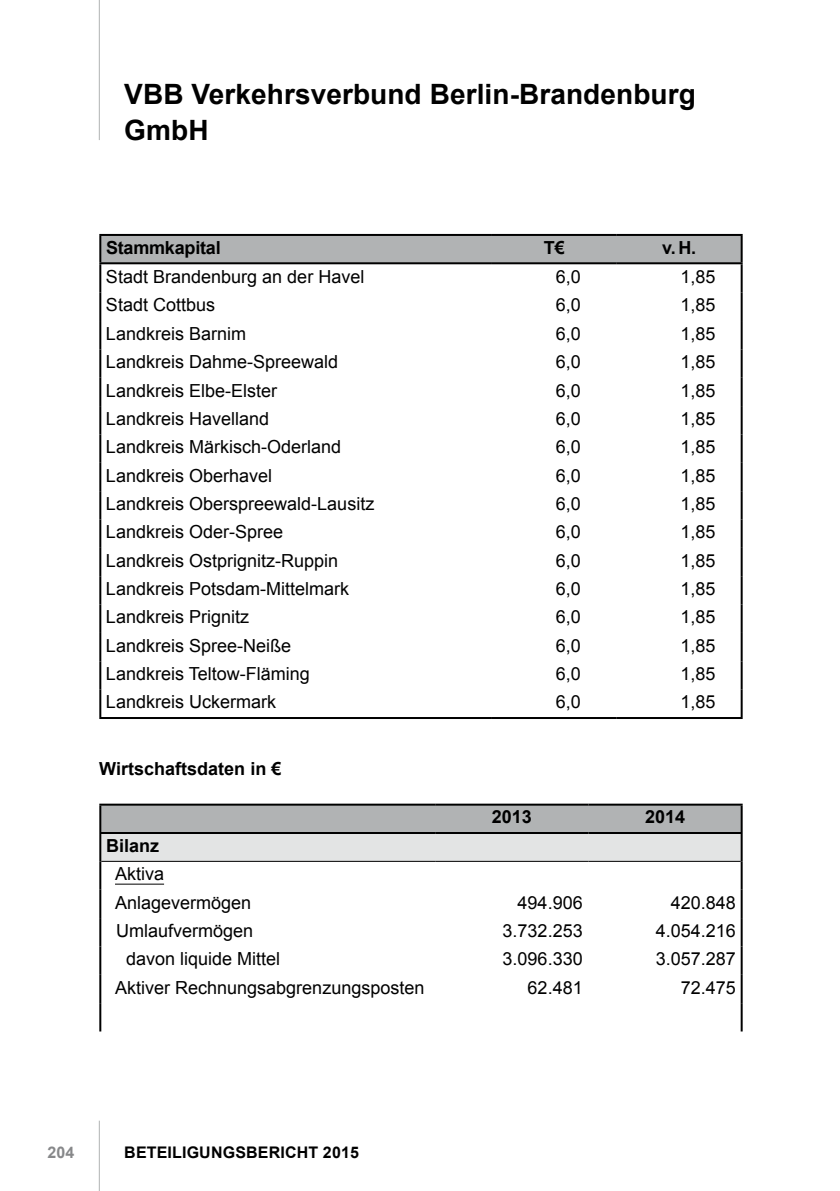
<style>
.page{position:relative;width:840px;height:1191px;background:#fff}
.page>*{position:absolute;margin:0;border:0;box-sizing:border-box;transform-origin:0 0}
.t1{font:700 28px/36px "Arial";letter-spacing:.005em;color:#000}
.t2{font:18px/28.4px "Arial";color:#000}
.t3{font:700 18px "Arial";color:#000}
.t4{font:700 16px "Arial";letter-spacing:.01em;color:#000}
.t5{font:700 16px "Arial";color:#87888a}
</style>
<div class="page">
<hr style="left:99px;top:0;width:1px;height:140px;background:#b1b3b4">
<hr style="left:99px;top:1120px;width:1px;height:71px;background:#b1b3b4">
<div style="left:101px;top:236px;width:639px;height:26px;background:#b1b3b4"></div>
<hr style="left:99px;top:236px;width:2px;height:26px;background:#000">
<hr style="left:99px;top:234px;width:392px;height:2px;background:#000">
<hr style="left:491px;top:234px;width:125px;height:2px;background:#000">
<hr style="left:616px;top:234px;width:126px;height:2px;background:#000">
<hr style="left:740px;top:236px;width:2px;height:26px;background:#000">
<hr style="left:99px;top:262px;width:392px;height:2px;background:#000">
<hr style="left:491px;top:262px;width:125px;height:2px;background:#000">
<hr style="left:616px;top:262px;width:126px;height:2px;background:#000">
<hr style="left:99px;top:264px;width:2px;height:29px;background:#000">
<hr style="left:99px;top:293px;width:2px;height:28px;background:#000">
<hr style="left:99px;top:321px;width:2px;height:28px;background:#000">
<hr style="left:99px;top:349px;width:2px;height:29px;background:#000">
<hr style="left:99px;top:378px;width:2px;height:28px;background:#000">
<hr style="left:99px;top:406px;width:2px;height:28px;background:#000">
<hr style="left:99px;top:434px;width:2px;height:29px;background:#000">
<hr style="left:99px;top:463px;width:2px;height:28px;background:#000">
<hr style="left:99px;top:491px;width:2px;height:28px;background:#000">
<hr style="left:99px;top:519px;width:2px;height:29px;background:#000">
<hr style="left:99px;top:548px;width:2px;height:28px;background:#000">
<hr style="left:99px;top:576px;width:2px;height:28px;background:#000">
<hr style="left:99px;top:604px;width:2px;height:29px;background:#000">
<hr style="left:99px;top:633px;width:2px;height:28px;background:#000">
<hr style="left:99px;top:661px;width:2px;height:28px;background:#000">
<hr style="left:99px;top:689px;width:2px;height:28px;background:#000">
<hr style="left:99px;top:717px;width:392px;height:2px;background:#000">
<hr style="left:740px;top:264px;width:2px;height:29px;background:#000">
<hr style="left:740px;top:293px;width:2px;height:28px;background:#000">
<hr style="left:740px;top:321px;width:2px;height:28px;background:#000">
<hr style="left:740px;top:349px;width:2px;height:29px;background:#000">
<hr style="left:740px;top:378px;width:2px;height:28px;background:#000">
<hr style="left:740px;top:406px;width:2px;height:28px;background:#000">
<hr style="left:740px;top:434px;width:2px;height:29px;background:#000">
<hr style="left:740px;top:463px;width:2px;height:28px;background:#000">
<hr style="left:740px;top:491px;width:2px;height:28px;background:#000">
<hr style="left:740px;top:519px;width:2px;height:29px;background:#000">
<hr style="left:740px;top:548px;width:2px;height:28px;background:#000">
<hr style="left:740px;top:576px;width:2px;height:28px;background:#000">
<hr style="left:740px;top:604px;width:2px;height:29px;background:#000">
<hr style="left:740px;top:633px;width:2px;height:28px;background:#000">
<hr style="left:740px;top:661px;width:2px;height:28px;background:#000">
<hr style="left:740px;top:689px;width:2px;height:28px;background:#000">
<hr style="left:491px;top:717px;width:125px;height:2px;background:#000">
<hr style="left:616px;top:717px;width:126px;height:2px;background:#000">
<svg style="left:101px;top:805px;width:639px;height:56px;background:#c7c8c9"></svg>
<hr style="left:99px;top:803px;width:336px;height:2px;background:#000">
<hr style="left:435px;top:803px;width:153px;height:2px;background:#000">
<hr style="left:588px;top:803px;width:154px;height:2px;background:#000">
<hr style="left:99px;top:805px;width:2px;height:27px;background:#000">
<hr style="left:740px;top:805px;width:2px;height:27px;background:#000">
<hr style="left:99px;top:834px;width:2px;height:27px;background:#000">
<hr style="left:740px;top:834px;width:2px;height:27px;background:#000">
<hr style="left:99px;top:861px;width:2px;height:28px;background:#000">
<hr style="left:740px;top:861px;width:2px;height:28px;background:#000">
<hr style="left:99px;top:889px;width:2px;height:29px;background:#000">
<hr style="left:740px;top:889px;width:2px;height:29px;background:#000">
<hr style="left:99px;top:918px;width:2px;height:28px;background:#000">
<hr style="left:740px;top:918px;width:2px;height:28px;background:#000">
<hr style="left:99px;top:946px;width:2px;height:28px;background:#000">
<hr style="left:740px;top:946px;width:2px;height:28px;background:#000">
<hr style="left:99px;top:974px;width:2px;height:29px;background:#000">
<hr style="left:740px;top:974px;width:2px;height:29px;background:#000">
<hr style="left:99px;top:1003px;width:2px;height:28px;background:#000">
<hr style="left:740px;top:1003px;width:2px;height:28px;background:#000">
<hr style="left:99px;top:832px;width:336px;height:2px;background:#000">
<hr style="left:435px;top:832px;width:153px;height:2px;background:#000">
<hr style="left:588px;top:832px;width:154px;height:2px;background:#000">
<hr style="left:101px;top:861px;width:334px;height:1px;background:#000">
<hr style="left:435px;top:861px;width:153px;height:1px;background:#000">
<hr style="left:588px;top:861px;width:152px;height:1px;background:#000">
<hr style="left:115px;top:883px;width:49px;height:1px;background:#000">
<h1 class="t1" style="left:124px;top:77px;width:572px">VBB Verkehrsverbund Berlin-Brandenburg<br>GmbH</h1>
<p class="t3" style="left:106px;top:235px;width:116px">Stammkapital</p>
<p class="t3" style="left:543px;top:235px;width:22px">T€</p>
<p class="t3" style="left:662px;top:235px;width:33px">v. H.</p>
<p class="t2" style="left:106px;top:263px;width:260px">Stadt Brandenburg an der Havel</p>
<p class="t2" style="left:555px;top:263px;width:27px">6,0</p>
<p class="t2" style="left:680px;top:263px;width:37px">1,85</p>
<p class="t2" style="left:106px;top:291px;width:111px">Stadt Cottbus</p>
<p class="t2" style="left:555px;top:291px;width:27px">6,0</p>
<p class="t2" style="left:680px;top:291px;width:37px">1,85</p>
<p class="t2" style="left:106px;top:319px;width:142px">Landkreis Barnim</p>
<p class="t2" style="left:555px;top:319px;width:27px">6,0</p>
<p class="t2" style="left:680px;top:319px;width:37px">1,85</p>
<p class="t2" style="left:106px;top:348px;width:234px">Landkreis Dahme-Spreewald</p>
<p class="t2" style="left:555px;top:348px;width:27px">6,0</p>
<p class="t2" style="left:680px;top:348px;width:37px">1,85</p>
<p class="t2" style="left:106px;top:376px;width:173px">Landkreis Elbe-Elster</p>
<p class="t2" style="left:555px;top:376px;width:27px">6,0</p>
<p class="t2" style="left:680px;top:376px;width:37px">1,85</p>
<p class="t2" style="left:106px;top:404px;width:165px">Landkreis Havelland</p>
<p class="t2" style="left:555px;top:404px;width:27px">6,0</p>
<p class="t2" style="left:680px;top:404px;width:37px">1,85</p>
<p class="t2" style="left:106px;top:433px;width:237px">Landkreis Märkisch-Oderland</p>
<p class="t2" style="left:555px;top:433px;width:27px">6,0</p>
<p class="t2" style="left:680px;top:433px;width:37px">1,85</p>
<p class="t2" style="left:106px;top:461px;width:168px">Landkreis Oberhavel</p>
<p class="t2" style="left:555px;top:461px;width:27px">6,0</p>
<p class="t2" style="left:680px;top:461px;width:37px">1,85</p>
<p class="t2" style="left:106px;top:489px;width:270px">Landkreis Oberspreewald-Lausitz</p>
<p class="t2" style="left:555px;top:489px;width:27px">6,0</p>
<p class="t2" style="left:680px;top:489px;width:37px">1,85</p>
<p class="t2" style="left:106px;top:518px;width:179px">Landkreis Oder-Spree</p>
<p class="t2" style="left:555px;top:518px;width:27px">6,0</p>
<p class="t2" style="left:680px;top:518px;width:37px">1,85</p>
<p class="t2" style="left:106px;top:546px;width:234px">Landkreis Ostprignitz-Ruppin</p>
<p class="t2" style="left:555px;top:546px;width:27px">6,0</p>
<p class="t2" style="left:680px;top:546px;width:37px">1,85</p>
<p class="t2" style="left:106px;top:574px;width:245px">Landkreis Potsdam-Mittelmark</p>
<p class="t2" style="left:555px;top:574px;width:27px">6,0</p>
<p class="t2" style="left:680px;top:574px;width:37px">1,85</p>
<p class="t2" style="left:106px;top:603px;width:145px">Landkreis Prignitz</p>
<p class="t2" style="left:555px;top:603px;width:27px">6,0</p>
<p class="t2" style="left:680px;top:603px;width:37px">1,85</p>
<p class="t2" style="left:106px;top:631px;width:187px">Landkreis Spree-Neiße</p>
<p class="t2" style="left:555px;top:631px;width:27px">6,0</p>
<p class="t2" style="left:680px;top:631px;width:37px">1,85</p>
<p class="t2" style="left:106px;top:660px;width:205px">Landkreis Teltow-Fläming</p>
<p class="t2" style="left:555px;top:660px;width:27px">6,0</p>
<p class="t2" style="left:680px;top:660px;width:37px">1,85</p>
<p class="t2" style="left:106px;top:688px;width:172px">Landkreis Uckermark</p>
<p class="t2" style="left:555px;top:688px;width:27px">6,0</p>
<p class="t2" style="left:680px;top:688px;width:37px">1,85</p>
<p class="t3" style="left:99px;top:757px;width:183px">Wirtschaftsdaten in €</p>
<p class="t3" style="left:106px;top:833px;width:55px">Bilanz</p>
<p class="t2" style="left:115px;top:859px;width:138px">Aktiva<br>Anlagevermögen</p>
<p class="t3" style="left:491px;top:805px;width:42px">2013</p>
<p class="t3" style="left:644px;top:805px;width:42px">2014</p>
<p class="t2" style="left:517px;top:888px;width:67px">494.906</p>
<p class="t2" style="left:670px;top:888px;width:67px">420.848</p>
<p class="t2" style="left:116px;top:916px;width:139px">Umlaufvermögen</p>
<p class="t2" style="left:502px;top:916px;width:82px">3.732.253</p>
<p class="t2" style="left:655px;top:916px;width:82px">4.054.216</p>
<p class="t2" style="left:126px;top:945px;width:156px">davon liquide Mittel</p>
<p class="t2" style="left:502px;top:945px;width:82px">3.096.330</p>
<p class="t2" style="left:655px;top:945px;width:82px">3.057.287</p>
<p class="t2" style="left:115px;top:973px;width:311px">Aktiver Rechnungsabgrenzungsposten</p>
<p class="t2" style="left:527px;top:973px;width:57px">62.481</p>
<p class="t2" style="left:680px;top:973px;width:57px">72.475</p>
<p class="t5" style="left:47px;top:1141px;width:28px">204</p>
<p class="t4" style="left:124px;top:1141px;width:236px">BETEILIGUNGSBERICHT 2015</p>
</div>
